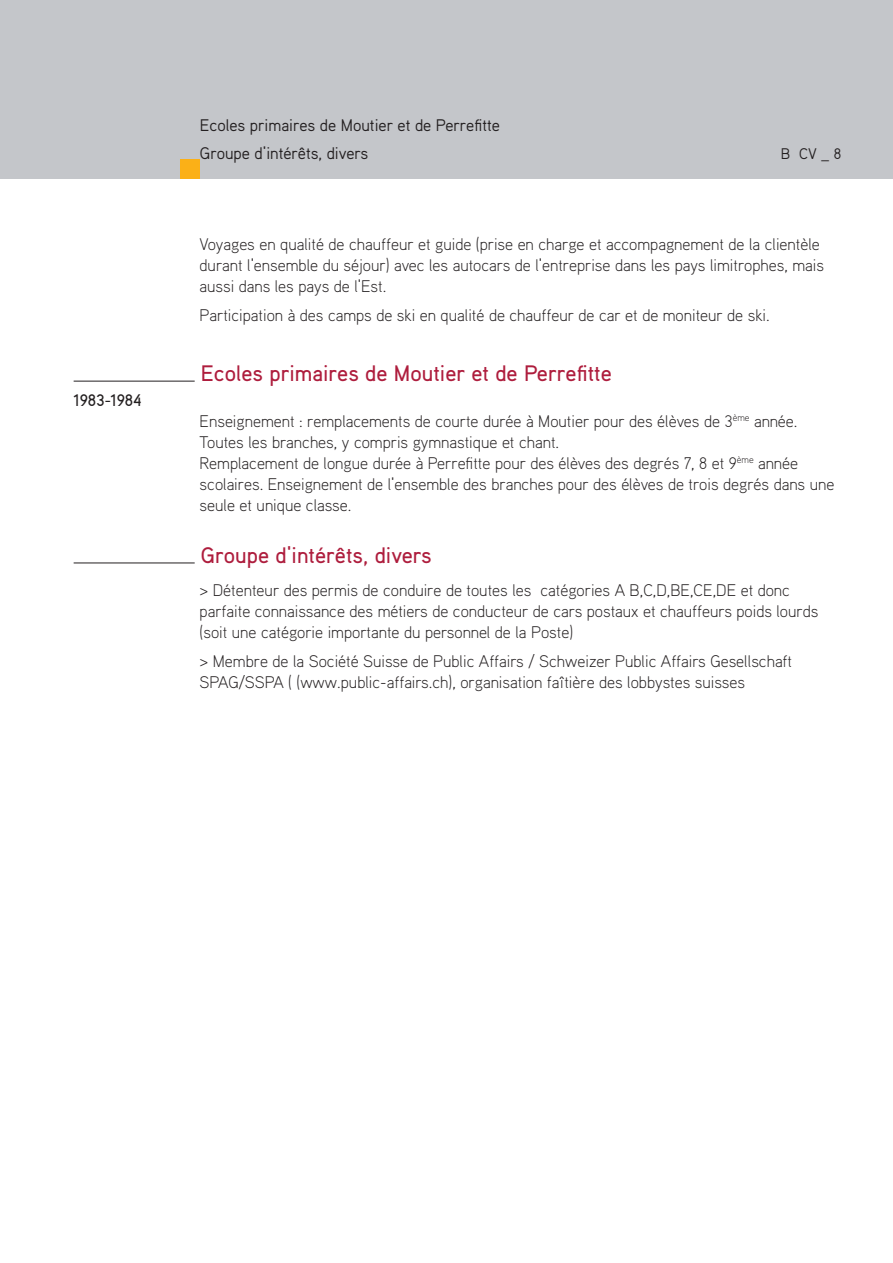
<style>
.page{position:relative;width:893px;height:1263px;background:#fff}
.page>*{position:absolute;margin:0;border:0;box-sizing:border-box;transform-origin:0 0}
.TITRE_1{font:500 22.35px "Aaux";color:#ae1d3d}
.Texte_general{font:300 16.8px/21px "Aaux";color:#231f20}
.t1{font:16.8px "Aaux";color:#231f20}
.Texte_general-2{font:500 16.8px "Aaux";color:#231f20}
.t2{font:15.45px "Aaux";color:#231f20}
</style>
<div class="page">
<div style="left:0;top:0;width:893px;height:179px;background:#c4c6ca"></div>
<div style="left:180px;top:159px;width:20px;height:20px;background:#fbb017"></div>
<hr style="left:74px;top:381px;width:121px;height:1px;background:#231f20">
<hr style="left:74px;top:563px;width:121px;height:1px;background:#231f20">
<p class="Texte_general-2" style="left:74px;top:390px;width:70px">1983-1984</p>
<p class="t1" style="left:200px;top:114px;width:302px">Ecoles primaires de Moutier et de Perrefitte</p>
<p class="t1" style="left:200px;top:142px;width:170px">Groupe d’intérêts, divers</p>
<p class="t2" style="left:781px;top:144px;width:62px">B CV _ 8</p>
<p class="Texte_general" style="left:200px;top:233px;width:626px">Voyages en qualité de chauffeur et guide (prise en charge et accompagnement de la clientèle durant l’ensemble du séjour) avec les autocars de l’entreprise dans les pays limitrophes, mais aussi dans les pays de l’Est.</p>
<p class="Texte_general" style="left:200px;top:304px;width:572px">Participation à des camps de ski en qualité de chauffeur de car et de moniteur de ski.</p>
<p class="TITRE_1" style="left:201px;top:359px;width:412px">Ecoles primaires de Moutier et de Perrefitte</p>
<p class="Texte_general" style="left:200px;top:410px;width:599px">Enseignement : remplacements de courte durée à Moutier pour des élèves de 3<sup>ème</sup> année.<br>Toutes les branches, y compris gymnastique et chant.</p>
<p class="Texte_general" style="left:200px;top:452px;width:636px">Remplacement de longue durée à Perrefitte pour des élèves des degrés 7, 8 et 9<sup>ème</sup> année scolaires. Enseignement de l’ensemble des branches pour des élèves de trois degrés dans une seule et unique classe.</p>
<p class="TITRE_1" style="left:201px;top:541px;width:232px">Groupe d’intérêts, divers</p>
<p class="Texte_general" style="left:200px;top:579px;width:620px">&gt; Détenteur des permis de conduire de toutes les catégories A B,C,D,BE,CE,DE et donc parfaite connaissance des métiers de conducteur de cars postaux et chauffeurs poids lourds (soit une catégorie importante du personnel de la Poste)</p>
<p class="Texte_general" style="left:200px;top:650px;width:594px">&gt; Membre de la Société Suisse de Public Affairs / Schweizer Public Affairs Gesellschaft<br>SPAG/SSPA ( (www.public-affairs.ch), organisation faîtière des lobbystes suisses</p>
</div>
